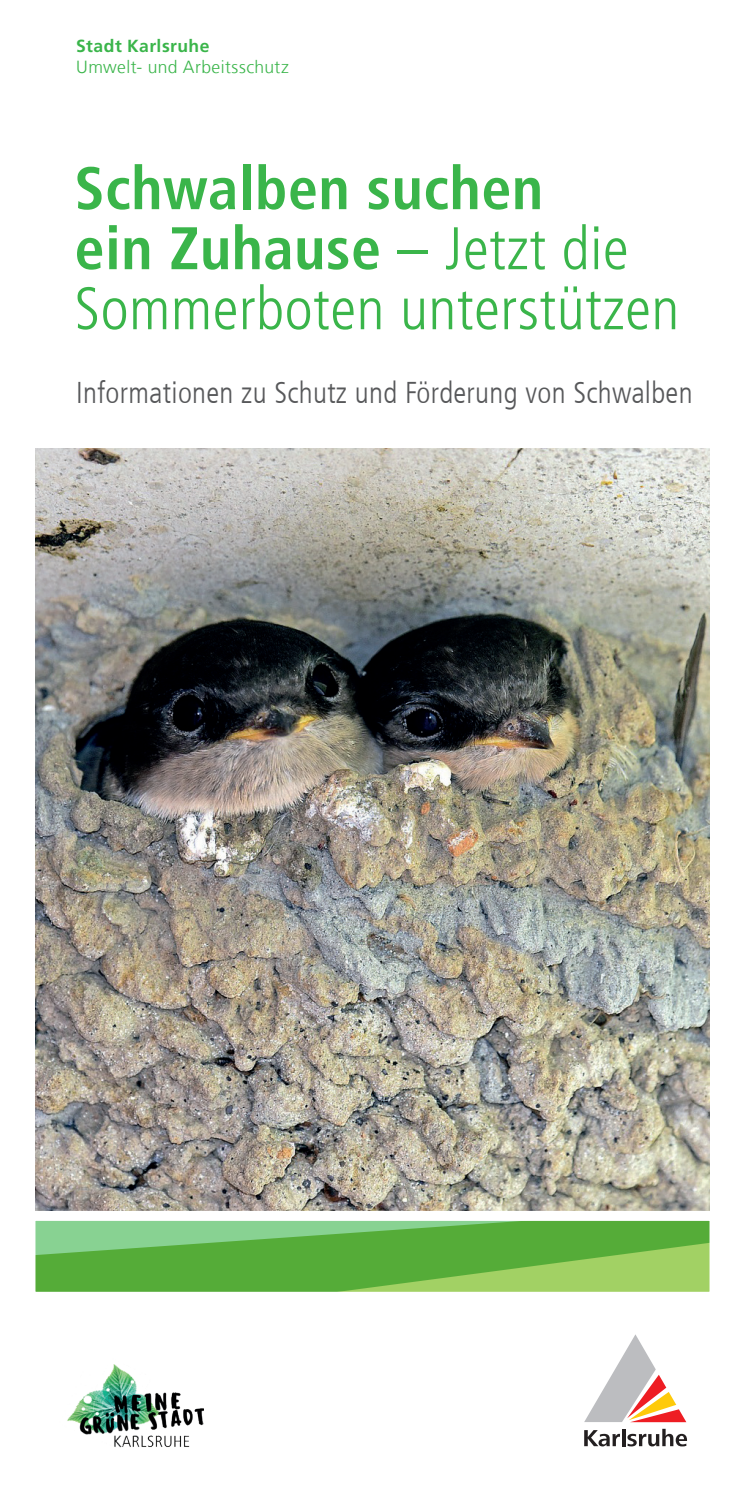
<style>
.page{position:relative;width:745px;height:1489px;background:#fff}
.page>*{position:absolute;margin:0;border:0;box-sizing:border-box;transform-origin:0 0}
.t1{font:300 condensed 60px/60px "Frutiger For Karlsruhe";letter-spacing:.01em;color:#3ab54a}
.t2{font:300 condensed 30px "Frutiger For Karlsruhe";letter-spacing:.01em;color:#57585a}
.t3{font:300 17.5px "Frutiger For Karlsruhe";letter-spacing:.025em;color:#3ab54a}
.t4{font:700 17.5px "Frutiger For Karlsruhe";letter-spacing:.025em;color:#3ab54a}
.s1{font-weight:700}
</style>
<div class="page">
<img style="left:35px;top:448px;width:674px;height:757px">
<svg style="left:35px;top:1205px;width:675px;height:87px;background:#81c069"></svg>
<svg style="left:584px;top:1430px;width:35px;height:16px"></svg>
<hr style="left:621px;top:1428px;width:3px;height:17px;background:#231f20">
<svg style="left:627px;top:1428px;width:59px;height:18px"></svg>
<svg style="left:585px;top:1334px;width:101px;height:87px"></svg>
<img style="left:67px;top:1364px;width:136px;height:83px">
<p class="t4" style="left:76px;top:35px;width:135px">Stadt Karlsruhe</p>
<p class="t3" style="left:76px;top:57px;width:214px">Umwelt- und Arbeitsschutz</p>
<p class="t1" style="left:74px;top:159px;width:606px"><span class="s1">Schwalben suchen<br>ein Zuhause</span> – Jetzt die<br>Sommerboten unterstützen</p>
<p class="t2" style="left:76px;top:375px;width:617px">Informationen zu Schutz und Förderung von Schwalben</p>
</div>
